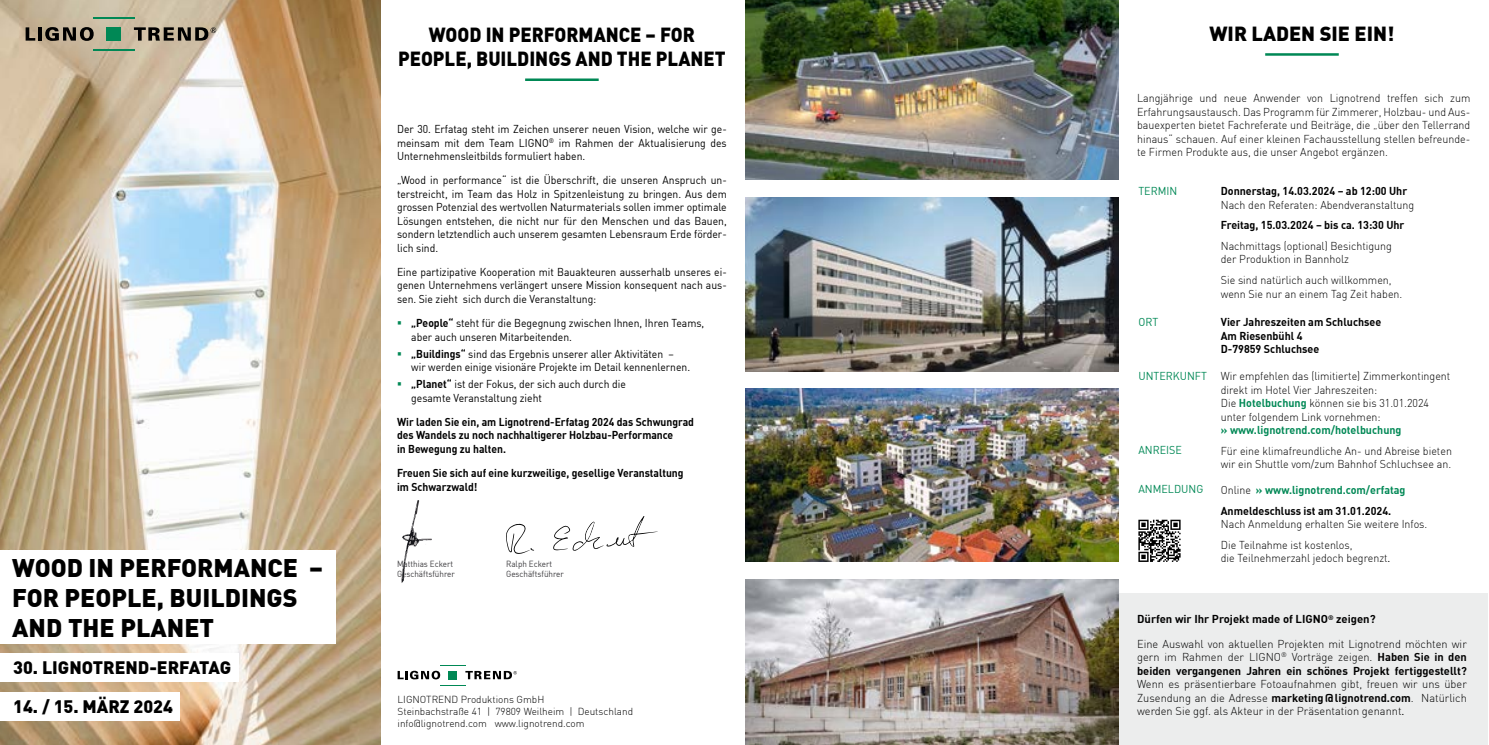
<style>
.page{position:relative;width:1489px;height:745px;background:#fff}
.page>*{position:absolute;margin:0;border:0;box-sizing:border-box;transform-origin:0 0}
.t1{font:900 25px/30px "DIN";color:#000}
.t2{font:900 20px/24px "DIN";color:#000;text-align:center;scale:.93 1}
.t3{font:900 20px "DIN";color:#000}
.t4{font:900 17.75px "DIN";color:#000}
.t5{font:11.25px/13.5px "DIN";color:#000;text-align:justify;scale:.92 1}
.t6{font:300 11.25px/13.5px "DIN";color:#000;scale:.95 1}
.t7{font:300 11.25px/13.5px "DIN";color:#000}
.t8{font:700 11.25px/13.5px "DIN";color:#000;scale:.92 1}
.t9{font:700 11.25px/13.5px "DIN";color:#000;scale:.95 1}
.t10{font:700 11.25px/13.5px "DIN";color:#000}
.t11{font:700 11.25px "DIN";color:#085;scale:.95 1}
.t12{font:11.25px "DIN";color:#085;scale:.95 1}
.t13{font:300 10px/12px "DIN";color:#000}
.t14{font:8.75px/10.5px "DIN";color:#3e3d40;scale:.92 1}
.s1{font-weight:700}
.s2{font-weight:400;color:#085}
.s3{font-weight:700;color:#085}
.s4{font-weight:300}
.s5{color:#085}
.s6{font-weight:400}
</style>
<div class="page">
<img style="left:1px;top:0;width:379px;height:744px">
<div style="left:0;top:549px;width:336px;height:94px;background:#fff"></div>
<div style="left:0;top:653px;width:238px;height:28px;background:#fff"></div>
<div style="left:0;top:692px;width:180px;height:27px;background:#fff"></div>
<svg style="left:26px;top:27px;width:9px;height:14px"></svg>
<hr style="left:39px;top:27px;width:3px;height:14px;background:#000">
<svg style="left:45px;top:27px;width:49px;height:14px"></svg>
<hr style="left:93px;top:17px;width:41px;height:2px;background:#085">
<hr style="left:93px;top:49px;width:41px;height:2px;background:#085">
<div style="left:107px;top:27px;width:14px;height:14px;background:#085"></div>
<svg style="left:134px;top:27px;width:82px;height:14px"></svg>
<svg style="left:397px;top:665px;width:120px;height:15px"></svg>
<hr style="left:525px;top:78px;width:73px;height:3px;background:#085">
<svg style="left:401px;top:500px;width:31px;height:82px"></svg>
<svg style="left:506px;top:516px;width:151px;height:37px"></svg>
<div style="left:1108px;top:593px;width:379px;height:151px;background:#eceded"></div>
<hr style="left:1265px;top:53px;width:73px;height:3px;background:#085">
<svg style="left:1138px;top:519px;width:42px;height:42px"></svg>
<img style="left:745px;top:579px;width:373px;height:165px">
<img style="left:745px;top:388px;width:373px;height:173px">
<img style="left:745px;top:198px;width:373px;height:173px">
<img style="left:745px;top:0;width:373px;height:180px">
<h2 class="t2" style="left:398px;top:22px;width:354px">WOOD IN PERFORMANCE – FOR<br>PEOPLE, BUILDINGS AND THE PLANET</h2>
<p class="t5" style="left:397px;top:122px;width:360px">Der 30. Erfatag steht im Zeichen unserer neuen Vision, welche wir ge&shy;meinsam mit dem Team LIGNO<sup>®</sup> im Rahmen der Aktualisierung des Unternehmensleitbilds formuliert haben.</p>
<p class="t5" style="left:397px;top:173px;width:360px">„Wood in performance“ ist die Überschrift, die unseren Anspruch un&shy;terstreicht, im Team das Holz in Spitzenleistung zu bringen. Aus dem grossen Potenzial des wertvollen Naturmaterials sollen immer optimale Lösungen entstehen, die nicht nur für den Menschen und das Bauen, sondern letztendlich auch unserem gesamten Lebensraum Erde förder&shy;lich sind.</p>
<p class="t5" style="left:397px;top:265px;width:360px">Eine partizipative Kooperation mit Bauakteuren ausserhalb unseres ei&shy;genen Unternehmens verlängert unsere Mission konsequent nach aus&shy;sen. Sie zieht sich durch die Veranstaltung:</p>
<p class="t5" style="left:411px;top:316px;width:320px"><span class="s1">„People“</span> steht für die Begegnung zwischen Ihnen, Ihren Teams, aber auch unseren Mitarbeitenden.</p>
<p class="t5" style="left:411px;top:346px;width:305px"><span class="s1">„Buildings“</span> sind das Ergebnis unserer aller Aktivitäten – wir werden einige visionäre Projekte im Detail kennenlernen.</p>
<p class="t5" style="left:411px;top:377px;width:235px"><span class="s1">„Planet“</span> ist der Fokus, der sich auch durch die gesamte Veranstaltung zieht</p>
<p class="t8" style="left:397px;top:414px;width:324px">Wir laden Sie ein, am Lignotrend-Erfatag 2024 das Schwungrad des Wandels zu noch nachhaltigerer Holzbau-Performance<br>in Bewegung zu halten.</p>
<p class="t8" style="left:397px;top:465px;width:313px">Freuen Sie sich auf eine kurzweilige, gesellige Veranstaltung im Schwarzwald!</p>
<h1 class="t1" style="left:12px;top:550px;width:312px">WOOD IN PERFORMANCE –<br>FOR PEOPLE, BUILDINGS<br>AND THE PLANET</h1>
<h3 class="t4" style="left:13px;top:655px;width:219px">30. LIGNOTREND-ERFATAG</h3>
<h3 class="t4" style="left:13px;top:694px;width:161px">14. / 15. MÄRZ 2024</h3>
<p class="t13" style="left:397px;top:692px;width:237px">LIGNOTREND Produktions GmbH<br>Steinbachstraße 41 | 79809 Weilheim | Deutschland info@lignotrend.com www.lignotrend.com</p>
<p class="t14" style="left:397px;top:557px;width:64px">Matthias Eckert<br>Geschäftsführer</p>
<p class="t14" style="left:506px;top:557px;width:64px">Ralph Eckert<br>Geschäftsführer</p>
<h2 class="t3" style="left:1209px;top:21px;width:186px">WIR LADEN SIE EIN!</h2>
<p class="t6" style="left:1137px;top:91px;width:352px;text-align:justify">Langjährige und neue Anwender von Lignotrend treffen sich zum Erfahrungsaustausch. Das Programm für Zimmerer, Holzbau- und Aus&shy;bauexperten bietet Fachreferate und Beiträge, die „über den Tellerrand hinaus“ schauen. Auf einer kleinen Fachausstellung stellen befreunde&shy;te Firmen Produkte aus, die unser Angebot ergänzen.</p>
<p class="t12" style="left:1138px;top:184px;width:42px">TERMIN</p>
<p class="t9" style="left:1220px;top:184px;width:198px">Donnerstag, 14.03.2024 – ab 12:00 Uhr</p>
<p class="t6" style="left:1220px;top:198px;width:205px">Nach den Referaten: Abendveranstaltung</p>
<p class="t9" style="left:1220px;top:218px;width:195px">Freitag, 15.03.2024 – bis ca. 13:30 Uhr</p>
<p class="t6" style="left:1220px;top:239px;width:182px">Nachmittags (optional) Besichtigung der Produktion in Bannholz</p>
<p class="t6" style="left:1220px;top:273px;width:193px">Sie sind natürlich auch willkommen, wenn Sie nur an einem Tag Zeit haben.</p>
<p class="t12" style="left:1138px;top:315px;width:22px">ORT</p>
<p class="t9" style="left:1220px;top:315px;width:170px">Vier Jahreszeiten am Schluchsee<br>Am Riesenbühl 4<br>D-79859 Schluchsee</p>
<p class="t6" style="left:1220px;top:369px;width:243px;text-indent:-82px"><span class="s2">UNTERKUNFT</span> Wir empfehlen das (limitierte) Zimmerkontingent direkt im Hotel Vier Jahreszeiten:<br>Die <span class="s3">Hotelbuchung</span> können sie bis 31.01.2024 unter folgendem Link vornehmen:</p>
<p class="t11" style="left:1220px;top:423px;width:192px">» www.lignotrend.com/hotelbuchung</p>
<p class="t12" style="left:1138px;top:442px;width:47px">ANREISE</p>
<p class="t6" style="left:1220px;top:443px;width:245px">Für eine klimafreundliche An- und Abreise bieten wir ein Shuttle vom/zum Bahnhof Schluchsee an.</p>
<p class="t12" style="left:1138px;top:481px;width:70px">ANMELDUNG</p>
<p class="t9" style="left:1220px;top:478px;width:196px;line-height:20.6px"><span class="s4">Online</span> <span class="s5">» www.lignotrend.com/erfatag<br></span>Anmeldeschluss ist am 31.01.2024.</p>
<p class="t6" style="left:1220px;top:513px;width:219px;line-height:20.6px">Nach Anmeldung erhalten Sie weitere Infos.<br>Die Teilnahme ist kostenlos,</p>
<p class="t6" style="left:1220px;top:551px;width:180px">die Teilnehmerzahl jedoch begrenzt<span class="s6">.</span></p>
<p class="t7" style="left:1137px;top:606px;width:331px;line-height:24.1px"><span class="s1">Dürfen wir Ihr Projekt made of LIGNO</span><sup>®</sup> <span class="s1">zeigen?<br></span>Eine Auswahl von aktuellen Projekten mit Lignotrend möchten wir</p>
<p class="t10" style="left:1137px;top:649px;width:331px"><span class="s4">gern im Rahmen der LIGNO</span><sup>®</sup> <span class="s4">Vorträge zeigen.</span> Haben Sie in den beiden vergangenen Jahren ein schönes Projekt fertiggestellt?</p>
<p class="t7" style="left:1137px;top:676px;width:331px;text-align:justify">Wenn es präsentierbare Fotoaufnahmen gibt, freuen wir uns über Zusendung an die Adresse <span class="s1">marketing@lignotrend.com</span>. Natürlich werden Sie ggf. als Akteur in der Präsentation genannt<span class="s6">.</span></p>
</div>
